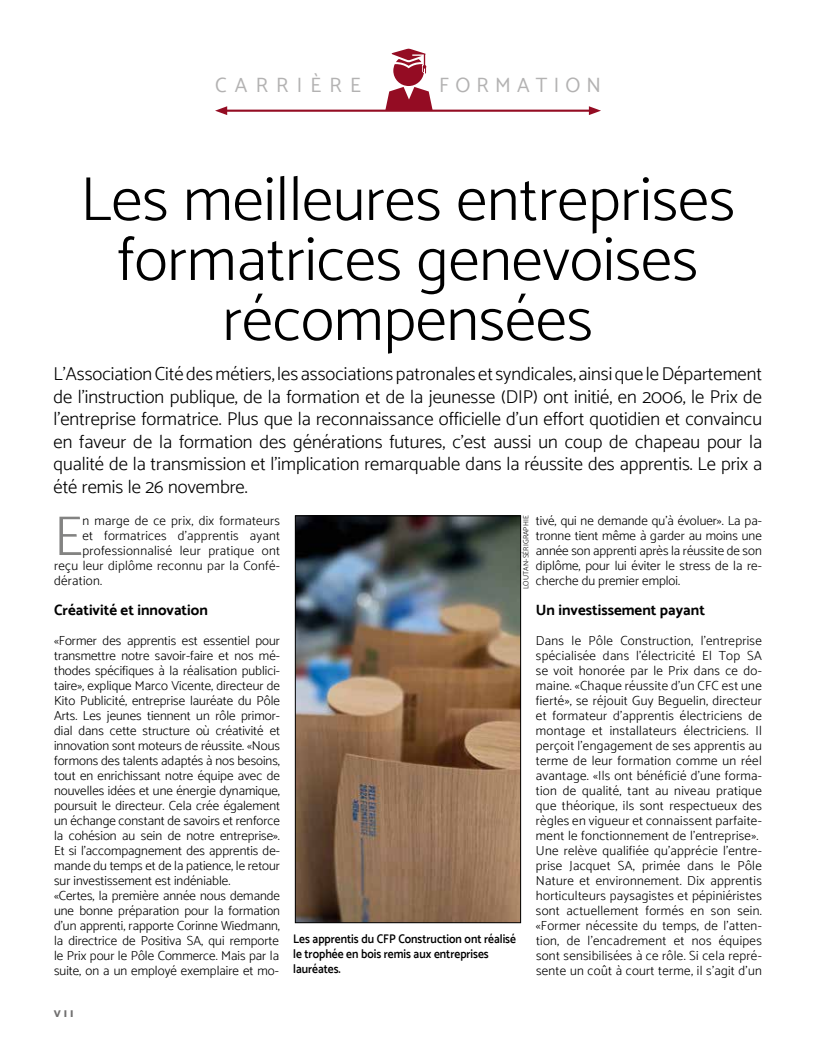
<style>
.page{position:relative;width:815px;height:1063px;background:#fff}
.page>*{position:absolute;margin:0;border:0;box-sizing:border-box;transform-origin:0 0}
.t1{font:300 62.5px/60px "Catamaran";color:#000;text-align:center}
.t2{font:300 56.38px "Catamaran";color:#838382}
.t3{font:20.75px "Catamaran";letter-spacing:.3em;color:#b3b2b2}
.t4{font:20.75px "Catamaran";letter-spacing:.4em;color:#b3b2b2}
.t5{font:300 18.75px/22.5px "Catamaran";color:#000;text-align:justify}
.t6{font:700 15px "Catamaran";color:#000}
.t7{font:300 13.12px/15px "Catamaran";letter-spacing:.02em;color:#000;text-align:justify}
.t8{font:300 13.12px/15px "Catamaran";color:#000}
.t9{font:600 12.5px/15px "Catamaran";color:#000;scale:.92 1}
.t10{font:900 10px "Catamaran";color:#706f6f}
.t11{font:300 7.5px "Catamaran";letter-spacing:.01em;color:#000}
</style>
<div class="page">
<svg style="left:385px;top:49px;width:48px;height:61px"></svg>
<hr style="left:223px;top:110px;width:370px;height:2px;background:#940c23">
<svg style="left:215px;top:106px;width:12px;height:9px"></svg>
<svg style="left:589px;top:106px;width:12px;height:9px"></svg>
<img style="left:297px;top:518px;width:222px;height:403px">
<div style="left:295px;top:516px;width:226px;height:407px;border:1px solid #000"></div>
<h3 class="t4" style="left:215px;top:73px;width:147px">CARRIÈRE</h3>
<h3 class="t3" style="left:439px;top:73px;width:163px">FORMATION</h3>
<h1 class="t1" style="left:80px;top:168px;width:656px">Les meilleures entreprises formatrices genevoises récompensées</h1>
<p class="t5" style="left:53px;top:362px;width:710px">L’Association Cité des métiers, les associations patronales et syndicales, ainsi que le Département de l’instruction publique, de la formation et de la jeunesse (DIP) ont initié, en 2006, le Prix de l’entreprise formatrice. Plus que la reconnaissance officielle d’un effort quotidien et convaincu en faveur de la formation des générations futures, c’est aussi un coup de chapeau pour la qualité de la transmission et l’implication remarquable dans la réussite des apprentis. Le prix a été remis le 26 novembre.</p>
<h2 class="t2" style="left:54px;top:503px;width:30px">E</h2>
<p class="t7" style="left:82px;top:513px;width:199px">n marge de ce prix, dix formateurs</p>
<p class="t7" style="left:536px;top:513px;width:227px">tivé, qui ne demande qu’à évoluer». La pa&shy;tronne tient même à garder au moins une année son apprenti après la réussite de son diplôme, pour lui éviter le stress de la re&shy;cherche du premier emploi.</p>
<p class="t6" style="left:536px;top:601px;width:171px">Un investissement payant</p>
<p class="t7" style="left:536px;top:633px;width:227px;text-align:left">Dans le Pôle Construction, l’entreprise spécialisée dans l’électricité El Top SA se voit honorée par le Prix dans ce do&shy;maine. «Chaque réussite d’un CFC est une fierté», se réjouit Guy Beguelin, directeur et formateur d’apprentis électriciens de montage et installateurs électriciens. Il perçoit l’engagement de ses apprentis au terme de leur formation comme un réel avantage. «Ils ont bénéficié d’une forma&shy;tion de qualité, tant au niveau pratique que théorique, ils sont respectueux des règles en vigueur et connaissent parfaite&shy;ment le fonctionnement de l’entreprise».<br>Une relève qualifiée qu’apprécie l’entre&shy;prise Jacquet SA, primée dans le Pôle Nature et environnement. Dix apprentis horticulteurs paysagistes et pépiniéristes sont actuellement formés en son sein. «Former nécessite du temps, de l’atten&shy;tion, de l’encadrement et nos équipes sont sensibilisées à ce rôle. Si cela repré&shy;sente un coût à court terme, il s’agit d’un</p>
<p class="t11" style="left:521px;top:589px;width:75px;rotate:-90deg">LOUTAN-SÉRIGRAPHIE</p>
<p class="t7" style="left:82px;top:528px;width:199px">et formatrices d’apprentis ayant</p>
<p class="t7" style="left:82px;top:543px;width:199px">professionnalisé leur pratique ont</p>
<p class="t7" style="left:54px;top:558px;width:227px">reçu leur diplôme reconnu par la Confé-</p>
<p class="t7" style="left:54px;top:573px;width:50px">dération.</p>
<p class="t6" style="left:54px;top:601px;width:155px">Créativité et innovation</p>
<p class="t8" style="left:54px;top:633px;width:227px">«Former des apprentis est essentiel pour transmettre notre savoir-faire et nos mé&shy;thodes spécifiques à la réalisation publici&shy;taire», explique Marco Vicente, directeur de Kito Publicité, entreprise lauréate du Pôle Arts. Les jeunes tiennent un rôle primor&shy;dial dans cette structure où créativité et innovation sont moteurs de réussite. «Nous formons des talents adaptés à nos besoins, tout en enrichissant notre équipe avec de nouvelles idées et une énergie dynamique, poursuit le directeur. Cela crée également un échange constant de savoirs et renforce la cohésion au sein de notre entreprise».<br>Et si l’accompagnement des apprentis de&shy;mande du temps et de la patience, le retour sur investissement est indéniable.<br>«Certes, la première année nous demande une bonne préparation pour la formation d’un apprenti, rapporte Corinne Wiedmann, la directrice de Positiva SA, qui remporte le Prix pour le Pôle Commerce. Mais par la suite, on a un employé exemplaire et mo-</p>
<p class="t9" style="left:293px;top:931px;width:244px">Les apprentis du CFP Construction ont réalisé le trophée en bois remis aux entreprises lauréates.</p>
<p class="t10" style="left:54px;top:1008px;width:21px">VII</p>
</div>
